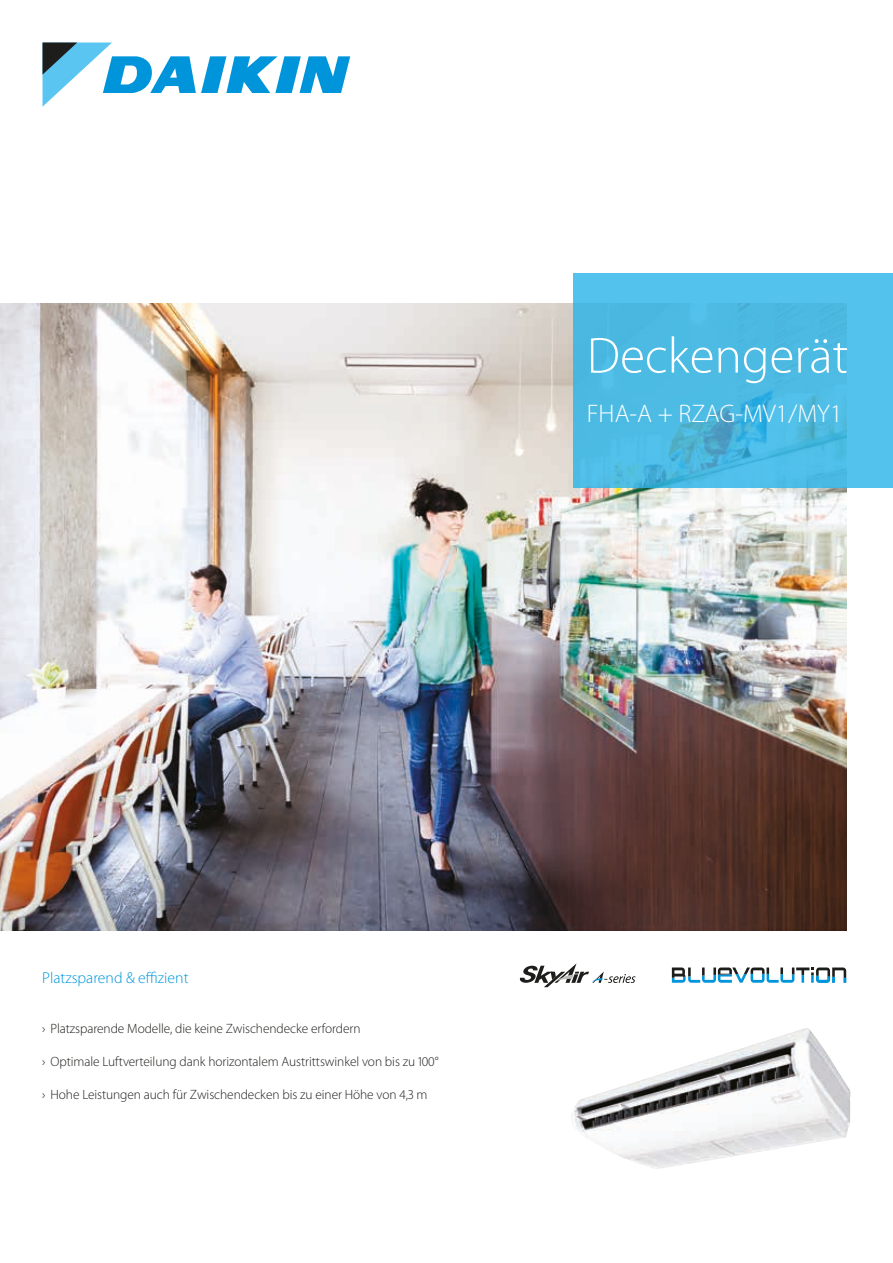
<style>
.page{position:relative;width:893px;height:1263px;background:#fff}
.page>*{position:absolute;margin:0;border:0;box-sizing:border-box;transform-origin:0 0}
.t1{font:300 51px "Myriad Pro";color:#fff}
.t2{font:300 25.5px "Myriad Pro";color:#fff}
.t3{font:300 15.75px "Myriad Pro";color:#0095db}
.t4{font:300 13.5px "Myriad Pro";letter-spacing:-.005em;color:#1d1d1b}
</style>
<div class="page">
<img style="left:0;top:304px;width:846px;height:626px">
<svg style="left:573px;top:274px;width:320px;height:214px;background:#4dbce5"></svg>
<svg style="left:672px;top:967px;width:174px;height:16px"></svg>
<svg style="left:519px;top:963px;width:117px;height:24px"></svg>
<svg style="left:43px;top:43px;width:307px;height:63px"></svg>
<img style="left:571px;top:1028px;width:279px;height:141px">
<h1 class="t1" style="left:587px;top:327px;width:263px">Deckengerät</h1>
<h2 class="t2" style="left:587px;top:400px;width:257px">FHA-A + RZAG-MV1/MY1</h2>
<p class="t3" style="left:42px;top:969px;width:148px">Platzsparend &amp; effizient</p>
<p class="t4" style="left:42px;top:1021px;width:320px">› Platzsparende Modelle, die keine Zwischendecke erfordern</p>
<p class="t4" style="left:42px;top:1054px;width:398px">› Optimale Luftverteilung dank horizontalem Austrittswinkel von bis zu 100°</p>
<p class="t4" style="left:42px;top:1087px;width:387px">› Hohe Leistungen auch für Zwischendecken bis zu einer Höhe von 4,3 m</p>
</div>
